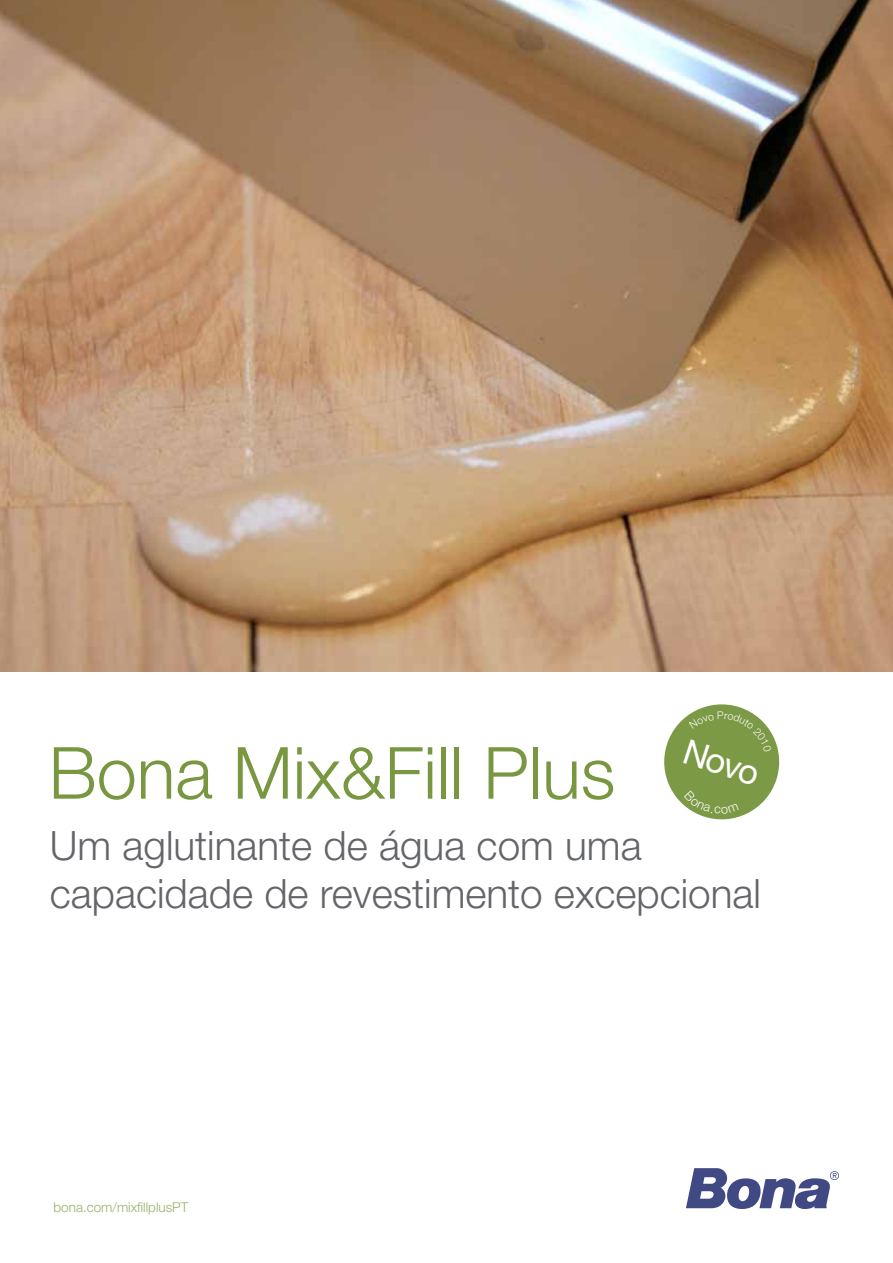
<style>
.page{position:relative;width:893px;height:1263px;background:#fff}
.page>*{position:absolute;margin:0;border:0;box-sizing:border-box;transform-origin:0 0}
.t1{font:300 72px "Helvetica Neue LT Pro";color:#789740}
.t2{font:300 40.5px/48px "Helvetica Neue LT Pro";color:#636569}
.t3{font:34.5px "Helvetica Neue LT Std";color:#fff}
.t4{font:300 13.5px "Helvetica Neue LT Pro";color:#9ab06b}
</style>
<div class="page">
<svg style="left:686px;top:1168px;width:153px;height:41px"></svg>
<img style="left:0;top:0;width:893px;height:672px">
<svg style="left:664px;top:704px;width:116px;height:116px"></svg>
<h1 class="t1" style="left:49px;top:729px;width:568px">Bona Mix&amp;Fill Plus</h1>
<p class="t3" style="left:691px;top:730px;width:79px;rotate:18deg">Novo</p>
<p class="t2" style="left:50px;top:821px;width:713px">Um aglutinante de água com uma capacidade de revestimento excepcional</p>
<p class="t4" style="left:54px;top:1199px;width:136px">bona.com/mixfillplusPT</p>
</div>
